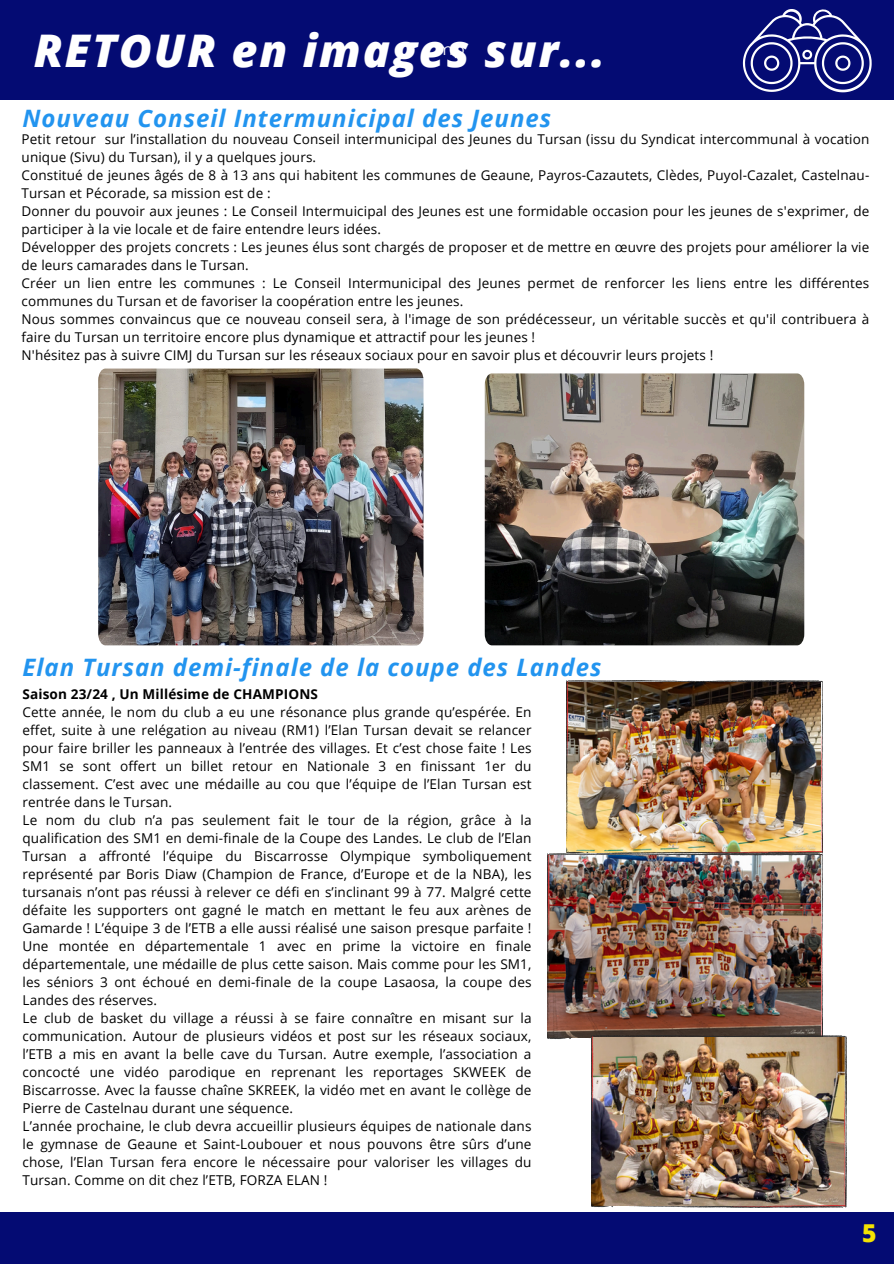
<style>
.page{position:relative;width:894px;height:1264px;background:#fff}
.page>*{position:absolute;margin:0;border:0;box-sizing:border-box;transform-origin:0 0}
.t1{font:italic 800 45px "Open Sans";letter-spacing:.04em;color:#fff}
.t2{font:800 24.6px "Open Sans";color:#f4e301}
.t3{font:italic 700 24px "Open Sans";letter-spacing:.04em;color:#2294ef}
.t4{font:16.5px "Montserrat";color:#fff}
.t5{font:13.5px/18px "Open Sans";letter-spacing:.01em;color:#000}
.t6{font:700 13.5px "Open Sans";letter-spacing:.01em;color:#000}
</style>
<div class="page">
<div style="left:0;top:0;width:893px;height:99px;background:#040b73"></div>
<div style="left:0;top:1211px;width:893px;height:52px;background:#040b73"></div>
<svg style="left:742px;top:9px;width:129px;height:83px"></svg>
<img style="left:98px;top:368px;width:325px;height:277px">
<img style="left:484px;top:373px;width:319px;height:272px">
<img style="left:566px;top:680px;width:256px;height:173px">
<img style="left:547px;top:853px;width:275px;height:186px">
<img style="left:591px;top:1035px;width:255px;height:172px">
<h1 class="t1" style="left:34px;top:19px;width:572px">RETOUR en images sur...</h1>
<h3 class="t4" style="left:435px;top:39px;width:30px">mp</h3>
<p class="t3" style="left:22px;top:101px;width:530px">Nouveau Conseil Intermunicipal des Jeunes</p>
<p class="t5" style="left:22px;top:130px;width:849px">Petit retour sur l’installation du nouveau Conseil intermunicipal des Jeunes du Tursan (issu du Syndicat intercommunal à vocation unique (Sivu) du Tursan), il y a quelques jours.</p>
<p class="t5" style="left:22px;top:166px;width:849px">Constitué de jeunes âgés de 8 à 13 ans qui habitent les communes de Geaune, Payros-Cazautets, Clèdes, Puyol-Cazalet, Castelnau-<br>Tursan et Pécorade, sa mission est de :</p>
<p class="t5" style="left:22px;top:202px;width:849px">Donner du pouvoir aux jeunes : Le Conseil Intermuicipal des Jeunes est une formidable occasion pour les jeunes de s'exprimer, de participer à la vie locale et de faire entendre leurs idées. ️</p>
<p class="t5" style="left:22px;top:238px;width:849px">Développer des projets concrets : Les jeunes élus sont chargés de proposer et de mettre en œuvre des projets pour améliorer la vie de leurs camarades dans le Tursan.</p>
<p class="t5" style="left:22px;top:274px;width:849px">Créer un lien entre les communes : Le Conseil Intermunicipal des Jeunes permet de renforcer les liens entre les différentes communes du Tursan et de favoriser la coopération entre les jeunes.</p>
<h2 class="t5" style="left:22px;top:310px;width:849px">Nous sommes convaincus que ce nouveau conseil sera, à l'image de son prédécesseur, un véritable succès et qu'il contribuera à faire du Tursan un territoire encore plus dynamique et attractif pour les jeunes !</h2>
<p class="t5" style="left:22px;top:346px;width:693px">N'hésitez pas à suivre CIMJ du Tursan sur les réseaux sociaux pour en savoir plus et découvrir leurs projets !</p>
<p class="t3" style="left:22px;top:650px;width:580px">Elan Tursan demi-finale de la coupe des Landes</p>
<p class="t6" style="left:22px;top:684px;width:297px">Saison 23/24 , Un Millésime de CHAMPIONS</p>
<p class="t5" style="left:22px;top:702px;width:510px;text-align:justify">Cette année, le nom du club a eu une résonance plus grande qu’espérée. En effet, suite à une relégation au niveau (RM1) l’Elan Tursan devait se relancer pour faire briller les panneaux à l’entrée des villages. Et c’est chose faite ! Les SM1 se sont offert un billet retour en Nationale 3 en finissant 1er du classement. C’est avec une médaille au cou que l’équipe de l’Elan Tursan est rentrée dans le Tursan.</p>
<p class="t5" style="left:22px;top:810px;width:510px;text-align:justify">Le nom du club n’a pas seulement fait le tour de la région, grâce à la qualification des SM1 en demi-finale de la Coupe des Landes. Le club de l’Elan Tursan a affronté l’équipe du Biscarrosse Olympique symboliquement représenté par Boris Diaw (Champion de France, d’Europe et de la NBA), les tursanais n’ont pas réussi à relever ce défi en s’inclinant 99 à 77. Malgré cette défaite les supporters ont gagné le match en mettant le feu aux arènes de Gamarde ! L’équipe 3 de l’ETB a elle aussi réalisé une saison presque parfaite !<br>Une montée en départementale 1 avec en prime la victoire en finale départementale, une médaille de plus cette saison. Mais comme pour les SM1, les séniors 3 ont échoué en demi-finale de la coupe Lasaosa, la coupe des Landes des réserves.</p>
<p class="t5" style="left:22px;top:1008px;width:510px;text-align:justify">Le club de basket du village a réussi à se faire connaître en misant sur la communication. Autour de plusieurs vidéos et post sur les réseaux sociaux, l’ETB a mis en avant la belle cave du Tursan. Autre exemple, l’association a concocté une vidéo parodique en reprenant les reportages SKWEEK de Biscarrosse. Avec la fausse chaîne SKREEK, la vidéo met en avant le collège de Pierre de Castelnau durant une séquence.</p>
<p class="t5" style="left:22px;top:1116px;width:510px;text-align:justify">L’année prochaine, le club devra accueillir plusieurs équipes de nationale dans le gymnase de Geaune et Saint-Loubouer et nous pouvons être sûrs d’une chose, l’Elan Tursan fera encore le nécessaire pour valoriser les villages du Tursan. Comme on dit chez l’ETB, FORZA ELAN !</p>
<h2 class="t2" style="left:862px;top:1215px;width:16px">5</h2>
</div>
